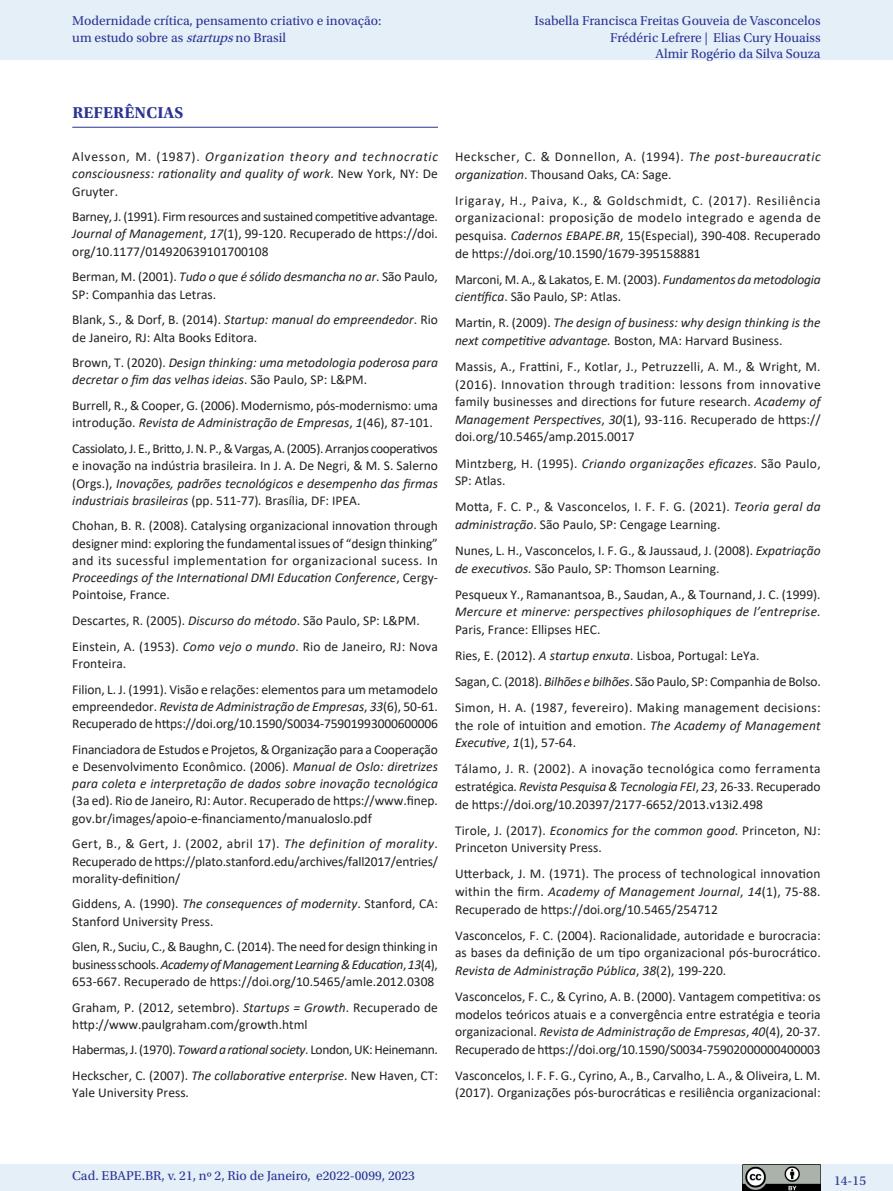
<style>
.page{position:relative;width:893px;height:1191px;background:#fff}
.page>*{position:absolute;margin:0;border:0;box-sizing:border-box;transform-origin:0 0}
._07_1_sub_1{font:700 16.5px "Utopia Std";letter-spacing:.01em;color:#2b3393}
.Referencias{font:13.5px/17.2px "Calibri";color:#231f20;text-align:justify}
.Referencias-2{font:italic 13.5px/17.2px "Calibri";color:#231f20}
.t1{font:13.5px/16.5px "Utopia Std";color:#2b3393}
.Referencias-3{font:13.5px/17.5px "Calibri";letter-spacing:.04em;color:#231f20}
.Referencias-4{font:13.5px "Calibri";letter-spacing:-.03em;color:#231f20}
.s1{font-style:italic}
.s2{font-style:normal}
</style>
<div class="page">
<div style="left:0;top:0;width:893px;height:60px;background:#e4eff8"></div>
<div style="left:0;top:1164px;width:893px;height:27px;background:#e4eff8"></div>
<img style="left:743px;top:1164px;width:78px;height:27px">
<hr style="left:72px;top:127px;width:366px;height:1px;background:#2b3393">
<p class="t1" style="left:72px;top:13px;width:311px">Modernidade crítica, pensamento criativo e inovação: um estudo sobre as <span class="s1">startups</span>no Brasil</p>
<p class="t1" style="left:535px;top:13px;width:288px;text-align:right">Isabella Francisca Freitas Gouveia de Vasconcelos<br>Frédéric Lefrere | Elias Cury Houaiss<br>Almir Rogério da Silva Souza</p>
<p class="_07_1_sub_1" style="left:72px;top:103px;width:113px">REFERÊNCIAS</p>
<p class="Referencias-2" style="left:72px;top:147px;width:367px;text-align:justify"><span class="s2">Alvesson, M. (1987).</span> Organization theory and technocratic consciousness: rationality and quality of work<span class="s2">. New York, NY: De Gruyter.</span></p>
<p class="Referencias" style="left:72px;top:208px;width:367px">Barney, J. (1991). Firm resources and sustained competitive advantage.<br><span class="s1">Journal of Management</span>, <span class="s1">17</span>(1), 99-120. Recuperado de https://doi. org/10.1177/014920639101700108</p>
<p class="Referencias" style="left:72px;top:268px;width:367px">Berman, M. (2001). <span class="s1">Tudo o que é sólido desmancha no ar</span>. São Paulo,<br>SP: Companhia das Letras.</p>
<p class="Referencias" style="left:72px;top:311px;width:367px">Blank, S., &amp; Dorf, B. (2014). <span class="s1">Startup: manual do empreendedor</span>. Rio de Janeiro, RJ: Alta Books Editora.</p>
<p class="Referencias-2" style="left:72px;top:353px;width:367px"><span class="s2">Brown, T. (2020).</span> Design thinking: uma metodologia poderosa para decretar o fim das velhas ideias<span class="s2">. São Paulo, SP: L&amp;PM.</span></p>
<p class="Referencias" style="left:72px;top:397px;width:367px">Burrell, R., &amp; Cooper, G. (2006). Modernismo, pós-modernismo: uma introdução. <span class="s1">Revista de Administração de Empresas</span>, <span class="s1">1</span>(46), 87-101.</p>
<p class="Referencias" style="left:72px;top:439px;width:367px">Cassiolato, J. E., Britto, J. N. P., &amp; Vargas, A. (2005). Arranjos cooperativos e inovação na indústria brasileira. In J. A. De Negri, &amp; M. S. Salerno (Orgs.), <span class="s1">Inovações, padrões tecnológicos e desempenho das firmas industriais brasileiras</span> (pp. 511-77)<span class="s1">.</span> Brasília, DF: IPEA.</p>
<p class="Referencias" style="left:72px;top:517px;width:367px">Chohan, B. R. (2008). Catalysing organizacional innovation through designer mind: exploring the fundamental issues of “design thinking” and its sucessful implementation for organizacional sucess. In <span class="s1">Proceedings of the International DMI Education Conference</span>, Cergy-Pointoise, France.</p>
<p class="Referencias" style="left:72px;top:611px;width:349px">Descartes, R. (2005). <span class="s1">Discurso do método</span>. São Paulo, SP: L&amp;PM.</p>
<p class="Referencias" style="left:72px;top:637px;width:367px">Einstein, A. (1953). <span class="s1">Como vejo o mundo</span>. Rio de Janeiro, RJ: Nova<br>Fronteira.</p>
<p class="Referencias" style="left:72px;top:680px;width:367px">Filion, L. J. (1991). Visão e relações: elementos para um metamodelo empreendedor. <span class="s1">Revista de Administração de Empresas</span>, <span class="s1">33</span>(6), 50-61.<br>Recuperado de https://doi.org/10.1590/S0034-75901993000600006</p>
<p class="Referencias" style="left:72px;top:740px;width:367px">Financiadora de Estudos e Projetos, &amp; Organização para a Cooperação e Desenvolvimento Econômico. (2006). <span class="s1">Manual de Oslo: diretrizes para coleta e interpretação de dados sobre inovação tecnológica </span>(3a ed). Rio de Janeiro, RJ: Autor. Recuperado de https://www.finep. gov.br/images/apoio-e-financiamento/manualoslo.pdf</p>
<p class="Referencias" style="left:72px;top:835px;width:367px">Gert, B., &amp; Gert, J. (2002, abril 17). <span class="s1">The definition of morality</span>.<br>Recuperado de https://plato.stanford.edu/archives/fall2017/entries/ morality-definition/</p>
<p class="Referencias" style="left:72px;top:895px;width:367px">Giddens, A. (1990). <span class="s1">The consequences of modernity</span>. Stanford, CA:<br>Stanford University Press.</p>
<p class="Referencias" style="left:72px;top:938px;width:367px">Glen, R., Suciu, C., &amp; Baughn, C. (2014). The need for design thinking in business schools. <span class="s1">Academy of Management Learning &amp; Education</span>, <span class="s1">13</span>(4), 653-667. Recuperado de https://doi.org/10.5465/amle.2012.0308</p>
<p class="Referencias" style="left:72px;top:998px;width:367px">Graham, P. (2012, setembro). <span class="s1">Startups = Growth</span>. Recuperado de http://www.paulgraham.com/growth.html</p>
<p class="Referencias-4" style="left:72px;top:1040px;width:367px">Habermas, J. (1970). <span class="s1">Toward a rational society</span>. London, UK: Heinemann.</p>
<p class="Referencias" style="left:72px;top:1066px;width:367px">Heckscher, C. (2007). <span class="s1">The collaborative enterprise</span>. New Haven, CT:<br>Yale University Press.</p>
<p class="Referencias-3" style="left:455px;top:147px;width:367px">Heckscher, C. &amp; Donnellon, A. (1994). <span class="s1">The post-bureaucratic organization</span>. Thousand Oaks, CA: Sage.</p>
<p class="Referencias" style="left:455px;top:191px;width:367px">Irigaray, H., Paiva, K., &amp; Goldschmidt, C. (2017). Resiliência organizacional: proposição de modelo integrado e agenda de pesquisa. <span class="s1">Cadernos EBAPE.BR</span>, 15(Especial), 390-408. Recuperado de https://doi.org/10.1590/1679-395158881</p>
<p class="Referencias" style="left:455px;top:270px;width:367px">Marconi, M. A., &amp; Lakatos, E. M. (2003). <span class="s1">Fundamentos da metodologia científica</span>. São Paulo, SP: Atlas.</p>
<p class="Referencias-2" style="left:455px;top:313px;width:367px"><span class="s2">Martin, R. (2009).</span> The design of business: why design thinking is the next competitive advantage. <span class="s2">Boston, MA: Harvard Business.</span></p>
<p class="Referencias" style="left:455px;top:357px;width:367px">Massis, A., Frattini, F., Kotlar, J., Petruzzelli, A. M., &amp; Wright, M. (2016). Innovation through tradition: lessons from innovative family businesses and directions for future research. <span class="s1">Academy of Management Perspectives</span>, <span class="s1">30</span>(1), 93-116. Recuperado de https:// doi.org/10.5465/amp.2015.0017</p>
<p class="Referencias" style="left:455px;top:454px;width:367px">Mintzberg, H. (1995). <span class="s1">Criando organizações eficazes</span>. São Paulo,<br>SP: Atlas.</p>
<p class="Referencias" style="left:455px;top:497px;width:367px">Motta, F. C. P., &amp; Vasconcelos, I. F. F. G. (2021). <span class="s1">Teoria geral da administração</span>. São Paulo, SP: Cengage Learning.</p>
<p class="Referencias" style="left:455px;top:541px;width:367px">Nunes, L. H., Vasconcelos, I. F. G., &amp; Jaussaud, J. (2008). <span class="s1">Expatriação de executivos.</span> São Paulo, SP: Thomson Learning.</p>
<p class="Referencias" style="left:455px;top:585px;width:367px">Pesqueux Y., Ramanantsoa, B., Saudan, A., &amp; Tournand, J. C. (1999).<br><span class="s1">Mercure et minerve: perspectives philosophiques de l’entreprise.<br></span>Paris, France: Ellipses HEC.</p>
<p class="Referencias" style="left:455px;top:646px;width:306px">Ries, E. (2012). <span class="s1">A startup enxuta</span>. Lisboa, Portugal: LeYa.</p>
<p class="Referencias" style="left:455px;top:672px;width:367px">Sagan, C. (2018). <span class="s1">Bilhões e bilhões</span>. São Paulo, SP: Companhia de Bolso.</p>
<p class="Referencias" style="left:455px;top:698px;width:367px">Simon, H. A. (1987, fevereiro). Making management decisions: the role of intuition and emotion. <span class="s1">The Academy of Management Executive</span>, <span class="s1">1</span>(1), 57-64.</p>
<p class="Referencias" style="left:455px;top:760px;width:367px">Tálamo, J. R. (2002). A inovação tecnológica como ferramenta estratégica. <span class="s1">Revista Pesquisa &amp; Tecnologia FEI</span>, <span class="s1">23</span>, 26-33. Recuperado de https://doi.org/10.20397/2177-6652/2013.v13i2.498</p>
<p class="Referencias" style="left:455px;top:821px;width:367px">Tirole, J. (2017). <span class="s1">Economics for the common good</span>. Princeton, NJ:<br>Princeton University Press.</p>
<p class="Referencias" style="left:455px;top:864px;width:367px">Utterback, J. M. (1971). The process of technological innovation within the firm. <span class="s1">Academy of Management Journal</span>, <span class="s1">14</span>(1), 75-88.<br>Recuperado de https://doi.org/10.5465/254712</p>
<p class="Referencias" style="left:455px;top:926px;width:367px">Vasconcelos, F. C. (2004). Racionalidade, autoridade e burocracia: as bases da definição de um tipo organizacional pós-burocrático.<br><span class="s1">Revista de Administração Pública</span>, <span class="s1">38</span>(2), 199-220.</p>
<p class="Referencias" style="left:455px;top:987px;width:367px">Vasconcelos, F. C., &amp; Cyrino, A. B. (2000). Vantagem competitiva: os modelos teóricos atuais e a convergência entre estratégia e teoria organizacional. <span class="s1">Revista de Administração de Empresas</span>, <span class="s1">40</span>(4), 20-37.<br>Recuperado de https://doi.org/10.1590/S0034-75902000000400003</p>
<p class="Referencias" style="left:455px;top:1066px;width:367px">Vasconcelos, I. F. F. G., Cyrino, A., B., Carvalho, L. A., &amp; Oliveira, L. M. (2017). Organizações pós-burocráticas e resiliência organizacional:</p>
<p class="t1" style="left:72px;top:1167px;width:344px">Cad. EBAPE.BR, v. 21, nº 2, Rio de Janeiro, e2022-0099, 2023</p>
<p class="t1" style="left:834px;top:1172px;width:33px">14-15</p>
</div>
